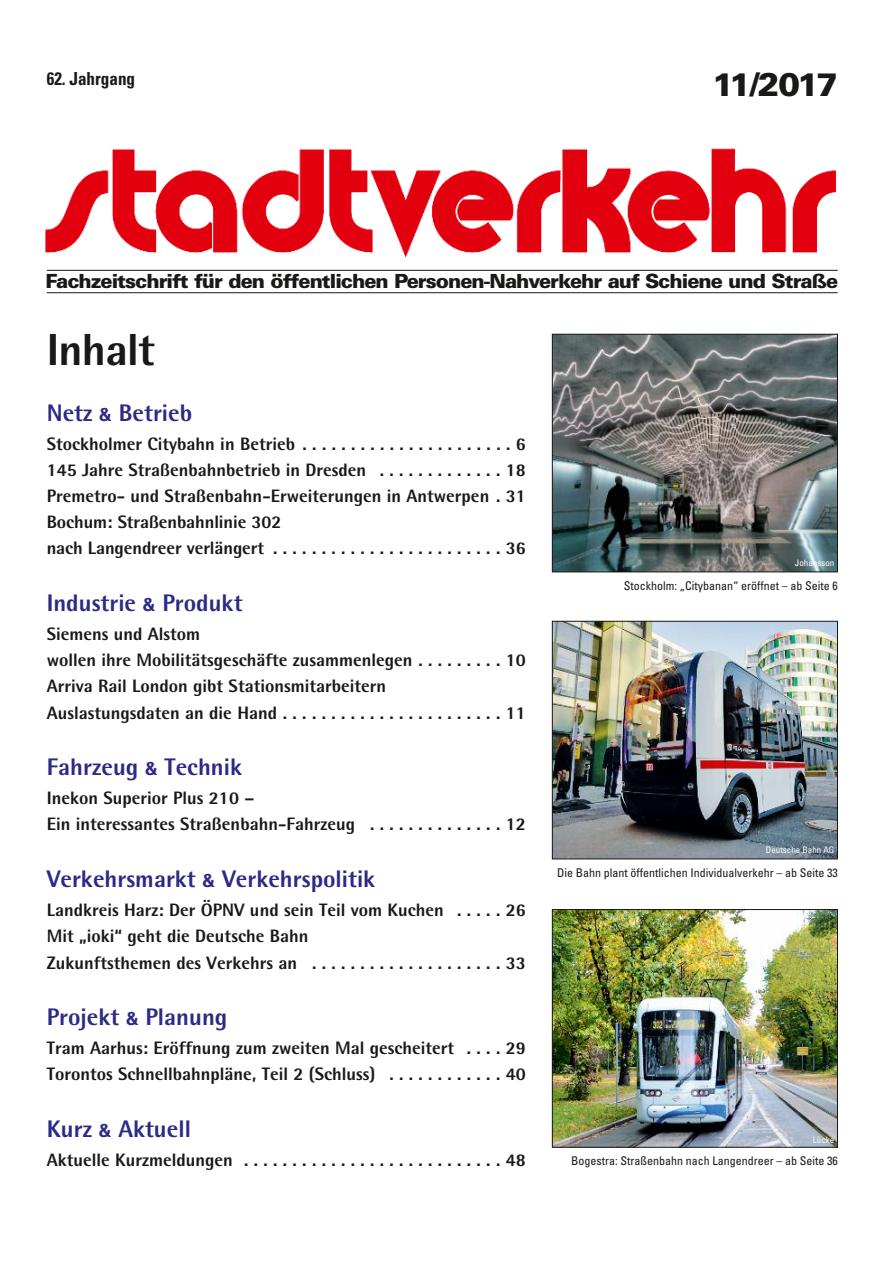
<style>
.page{position:relative;width:893px;height:1263px;background:#fff}
.page>*{position:absolute;margin:0;border:0;box-sizing:border-box;transform-origin:0 0}
.t1{font:800 45px "Rotis Semi Sans";letter-spacing:-.015em;color:#191918}
.t2{font:900 32.55px "Univers Com 75";letter-spacing:-.085em;color:#191918}
.t3{font:800 24px "Rotis Semi Sans";color:#2b2b86}
.t4{font:900 19.5px "Univers Com 75";letter-spacing:-.05em;color:#191918}
.t5{font:800 18px/26.1px "Rotis Semi Sans";color:#191918}
.t6{font:700 condensed 18px "Univers";color:#191918;scale:.95 1}
.t7{font:condensed 12px "Univers";color:#191918}
.t8{font:condensed 9px "Univers";color:#fff}
.s1{font-family:"Univers";font-weight:700;font-stretch:condensed;font-size:18px}
</style>
<div class="page">
<hr style="left:47px;top:270px;width:791px;height:1px;background:#191918">
<hr style="left:47px;top:292px;width:791px;height:1px;background:#191918">
<img style="left:45px;top:148px;width:792px;height:110px">
<img style="left:554px;top:623px;width:282px;height:234px">
<div style="left:552px;top:621px;width:286px;height:238px;border:1px solid #191918"></div>
<img style="left:554px;top:336px;width:282px;height:234px">
<div style="left:552px;top:334px;width:286px;height:238px;border:1px solid #191918"></div>
<img style="left:554px;top:911px;width:282px;height:234px">
<div style="left:552px;top:909px;width:286px;height:238px;border:1px solid #191918"></div>
<p class="t6" style="left:47px;top:72px;width:94px">62. Jahrgang</p>
<h2 class="t2" style="left:712px;top:64px;width:127px">11/2017</h2>
<p class="t4" style="left:45px;top:269px;width:794px">Fachzeitschrift für den öffentlichen Personen-Nahverkehr auf Schiene und Straße</p>
<h1 class="t1" style="left:47px;top:334px;width:110px">Inhalt</h1>
<h3 class="t3" style="left:47px;top:404px;width:147px">Netz <span class="s1">&amp;</span> Betrieb</h3>
<p class="t5" style="left:47px;top:432px;width:480px">Stockholmer Citybahn in Betrieb . . . . . . . . . . . . . . . . . . . . . . 6<br>145 Jahre Straßenbahnbetrieb in Dresden . . . . . . . . . . . . . 18<br>Premetro- und Straßenbahn-Erweiterungen in Antwerpen . 31<br>Bochum: Straßenbahnlinie 302<br>nach Langendreer verlängert . . . . . . . . . . . . . . . . . . . . . . . . 36</p>
<h3 class="t3" style="left:47px;top:594px;width:197px">Industrie <span class="s1">&amp;</span> Produkt</h3>
<p class="t5" style="left:47px;top:623px;width:480px">Siemens und Alstom<br>wollen ihre Mobilitätsgeschäfte zusammenlegen . . . . . . . . . 10<br>Arriva Rail London gibt Stationsmitarbeitern<br>Auslastungsdaten an die Hand . . . . . . . . . . . . . . . . . . . . . . . 11</p>
<h3 class="t3" style="left:47px;top:758px;width:197px">Fahrzeug <span class="s1">&amp;</span> Technik</h3>
<p class="t5" style="left:47px;top:787px;width:480px">Inekon Superior Plus 210 –<br>Ein interessantes Straßenbahn-Fahrzeug . . . . . . . . . . . . . . 12</p>
<h3 class="t3" style="left:47px;top:870px;width:330px">Verkehrsmarkt <span class="s1">&amp;</span> Verkehrspolitik</h3>
<p class="t5" style="left:47px;top:899px;width:480px">Landkreis Harz: Der ÖPNV und sein Teil vom Kuchen . . . . . 26<br>Mit „ioki“ geht die Deutsche Bahn<br>Zukunftsthemen des Verkehrs an . . . . . . . . . . . . . . . . . . . . 33</p>
<h3 class="t3" style="left:47px;top:1008px;width:182px">Projekt <span class="s1">&amp;</span> Planung</h3>
<p class="t5" style="left:47px;top:1037px;width:480px">Tram Aarhus: Eröffnung zum zweiten Mal gescheitert . . . . 29<br>Torontos Schnellbahnpläne, Teil 2 (Schluss) . . . . . . . . . . . . 40</p>
<h3 class="t3" style="left:47px;top:1120px;width:146px">Kurz <span class="s1">&amp;</span> Aktuell</h3>
<p class="t5" style="left:47px;top:1149px;width:480px">Aktuelle Kurzmeldungen . . . . . . . . . . . . . . . . . . . . . . . . . . . 48</p>
<p class="t8" style="left:795px;top:560px;width:41px">Johansson</p>
<p class="t7" style="left:624px;top:581px;width:215px">Stockholm: „Citybanan“ eröffnet – ab Seite 6</p>
<p class="t8" style="left:766px;top:847px;width:70px">Deutsche Bahn AG</p>
<p class="t7" style="left:557px;top:868px;width:282px">Die Bahn plant öffentlichen Individualverkehr – ab Seite 33</p>
<p class="t8" style="left:813px;top:1136px;width:23px">Lücke</p>
<p class="t7" style="left:571px;top:1156px;width:268px">Bogestra: Straßenbahn nach Langendreer – ab Seite 36</p>
</div>
